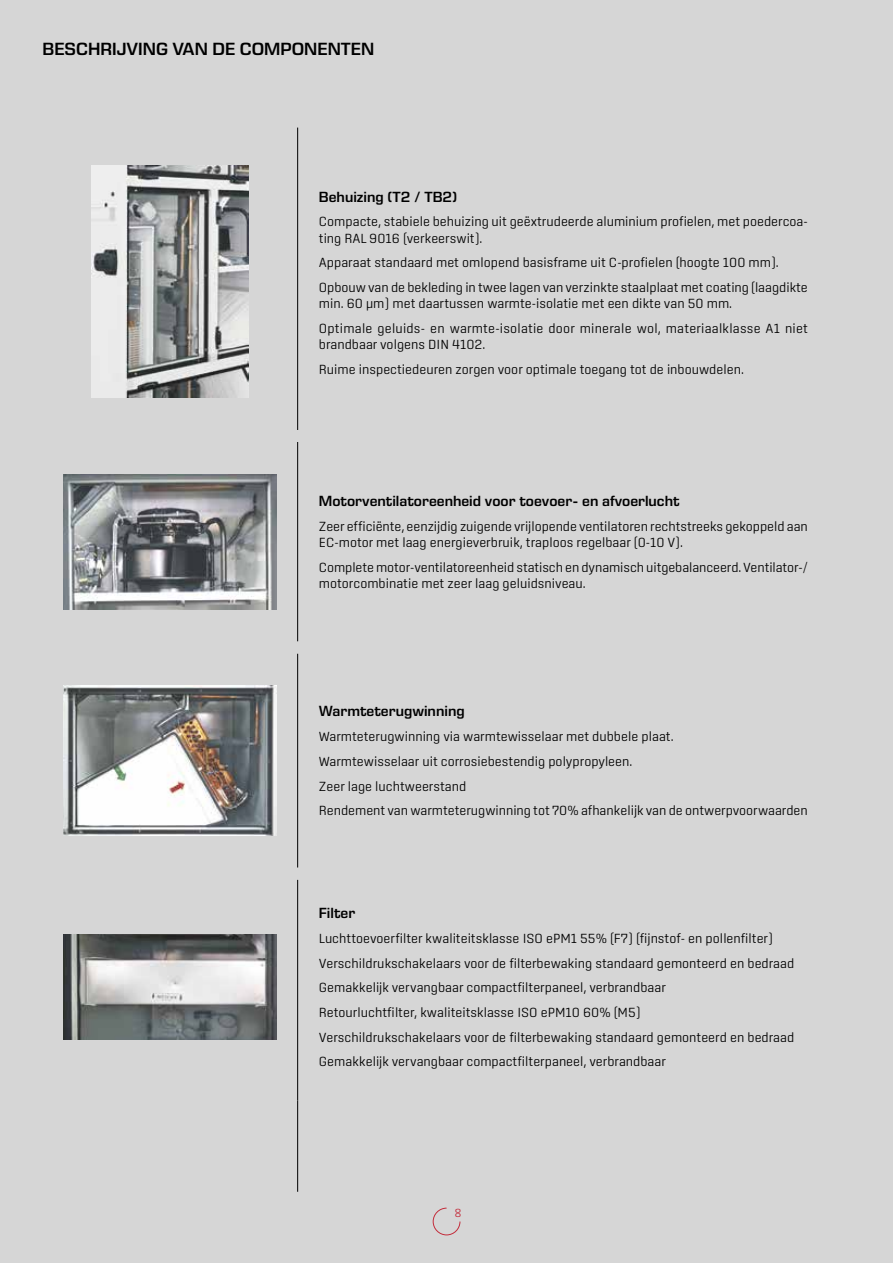
<style>
.page{position:relative;width:893px;height:1263px;background:#d6d6d6}
.page>*{position:absolute;margin:0;border:0;box-sizing:border-box;transform-origin:0 0}
.t1{font:600 18px "Eurostile Next LT Pro";color:#000}
.t2{font:600 15px "Eurostile Next LT Pro";color:#000}
.t3{font:300 13.5px/24.8px "Center";color:#000}
.t4{font:300 12px "Center";color:#c32c3b}
</style>
<div class="page">
<svg style="left:432px;top:1207px;width:29px;height:29px"></svg>
<hr style="left:297px;top:880px;width:1px;height:220px;background:#000">
<hr style="left:297px;top:1100px;width:1px;height:92px;background:#000">
<hr style="left:297px;top:128px;width:1px;height:302px;background:#000">
<hr style="left:297px;top:442px;width:1px;height:199px;background:#000">
<hr style="left:297px;top:653px;width:1px;height:215px;background:#000">
<img style="left:92px;top:166px;width:156px;height:232px">
<img style="left:64px;top:474px;width:212px;height:135px">
<img style="left:64px;top:686px;width:212px;height:149px">
<img style="left:64px;top:934px;width:212px;height:106px">
<h1 class="t1" style="left:43px;top:39px;width:333px">BESCHRIJVING VAN DE COMPONENTEN</h1>
<p class="t2" style="left:319px;top:188px;width:140px">Behuizing (T2 / TB2)</p>
<p class="t3" style="left:319px;top:213px;width:490px;line-height:16.2px">Compacte, stabiele behuizing uit geëxtrudeerde aluminium profielen, met poedercoa&shy;ting RAL 9016 (verkeerswit).</p>
<p class="t3" style="left:319px;top:250px;width:490px">Apparaat standaard met omlopend basisframe uit C-profielen (hoogte 100 mm).<br>Opbouw van de bekleding in twee lagen van verzinkte staalplaat met coating (laagdikte</p>
<p class="t3" style="left:319px;top:291px;width:491px">min. 60 µm) met daartussen warmte-isolatie met een dikte van 50 mm.<br>Optimale geluids- en warmte-isolatie door minerale wol, materiaalklasse A1 niet</p>
<p class="t3" style="left:319px;top:332px;width:426px">brandbaar volgens DIN 4102.<br>Ruime inspectiedeuren zorgen voor optimale toegang tot de inbouwdelen.</p>
<p class="t2" style="left:319px;top:493px;width:362px">Motorventilatoreenheid voor toevoer- en afvoerlucht</p>
<p class="t3" style="left:319px;top:518px;width:490px;line-height:16.2px">Zeer efficiënte, eenzijdig zuigende vrijlopende ventilatoren rechtstreeks gekoppeld aan<br>EC-motor met laag energieverbruik, traploos regelbaar (0-10 V).</p>
<p class="t3" style="left:319px;top:559px;width:490px;line-height:16.2px">Complete motor-ventilatoreenheid statisch en dynamisch uitgebalanceerd. Ventilator-/ motorcombinatie met zeer laag geluidsniveau.</p>
<p class="t2" style="left:319px;top:703px;width:147px">Warmteterugwinning</p>
<p class="t3" style="left:319px;top:724px;width:490px">Warmteterugwinning via warmtewisselaar met dubbele plaat.<br>Warmtewisselaar uit corrosiebestendig polypropyleen.<br>Zeer lage luchtweerstand<br>Rendement van warmteterugwinning tot 70% afhankelijk van de ontwerpvoorwaarden</p>
<p class="t2" style="left:319px;top:905px;width:38px">Filter</p>
<p class="t3" style="left:319px;top:926px;width:477px">Luchttoevoerfilter kwaliteitsklasse ISO ePM1 55% (F7) (fijnstof- en pollenfilter)<br>Verschildrukschakelaars voor de filterbewaking standaard gemonteerd en bedraad Gemakkelijk vervangbaar compactfilterpaneel, verbrandbaar<br>Retourluchtfilter, kwaliteitsklasse ISO ePM10 60% (M5)<br>Verschildrukschakelaars voor de filterbewaking standaard gemonteerd en bedraad Gemakkelijk vervangbaar compactfilterpaneel, verbrandbaar</p>
<p class="t4" style="left:455px;top:1206px;width:9px">8</p>
</div>
